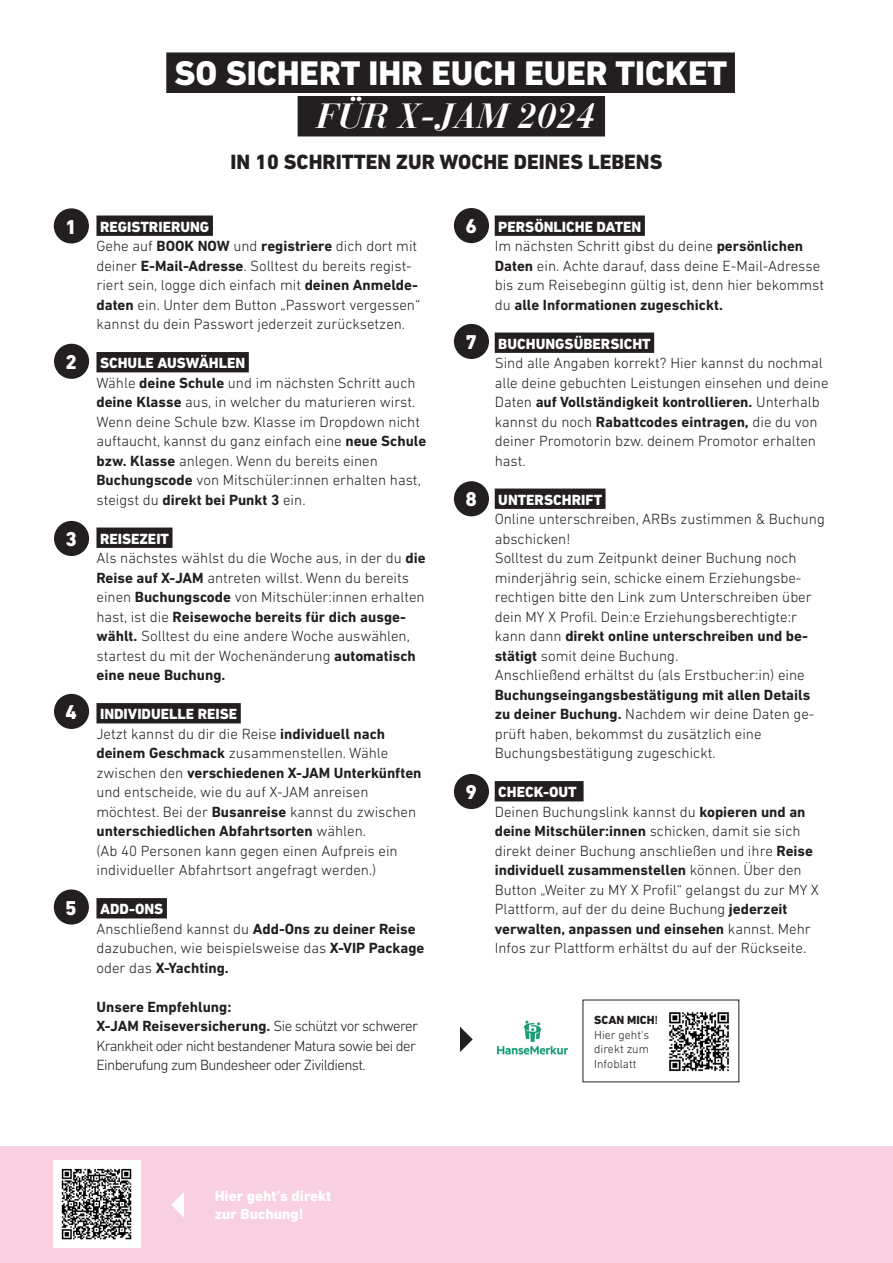
<style>
.page{position:relative;width:893px;height:1263px;background:#fff}
.page>*{position:absolute;margin:0;border:0;box-sizing:border-box;transform-origin:0 0}
.t1{font:800 34.8px "DIN Next LT Pro";color:#fff}
.t2{font:italic 700 34.8px "Bauer Bodoni";color:#fff}
.t3{font:800 21px "DIN Next LT Pro";color:#231f20}
.t4{font:800 20.4px "DIN Next LT Pro";color:#fff}
.t5{font:300 15px/19.5px "DIN Next LT Pro";color:#231f20}
.t6{font:300 15px/19.5px "DIN Next LT Pro";letter-spacing:-.04em;color:#231f20}
.t7{font:800 15px/18px "DIN Next LT Pro";color:#fff}
.t8{font:300 12px/14.4px "DIN Next LT Pro";color:#231f20}
.s1{font-weight:800;color:#fff}
.s2{font-weight:700}
.s3{font-weight:800}
.s4{font-weight:500}
</style>
<div class="page">
<div style="left:166px;top:52px;width:569px;height:41px;background:#231f20"></div>
<div style="left:298px;top:96px;width:307px;height:40px;background:#231f20"></div>
<div style="left:96px;top:215px;width:117px;height:21px;background:#231f20"></div>
<div style="left:96px;top:352px;width:153px;height:20px;background:#231f20"></div>
<div style="left:96px;top:527px;width:77px;height:21px;background:#231f20"></div>
<div style="left:96px;top:703px;width:145px;height:20px;background:#231f20"></div>
<div style="left:96px;top:898px;width:71px;height:20px;background:#231f20"></div>
<div style="left:495px;top:215px;width:150px;height:21px;background:#231f20"></div>
<div style="left:495px;top:332px;width:159px;height:21px;background:#231f20"></div>
<div style="left:495px;top:488px;width:110px;height:21px;background:#231f20"></div>
<div style="left:495px;top:781px;width:89px;height:20px;background:#231f20"></div>
<div style="left:54px;top:208px;width:35px;height:35px;background:#231f20;border-radius:50%"></div>
<div style="left:54px;top:344px;width:35px;height:35px;background:#231f20;border-radius:50%"></div>
<div style="left:54px;top:521px;width:35px;height:35px;background:#231f20;border-radius:50%"></div>
<div style="left:54px;top:694px;width:35px;height:35px;background:#231f20;border-radius:50%"></div>
<div style="left:54px;top:889px;width:35px;height:35px;background:#231f20;border-radius:50%"></div>
<div style="left:454px;top:208px;width:35px;height:35px;background:#231f20;border-radius:50%"></div>
<div style="left:454px;top:324px;width:35px;height:35px;background:#231f20;border-radius:50%"></div>
<div style="left:0;top:1146px;width:893px;height:117px;background:#f9cfe2"></div>
<div style="left:53px;top:1160px;width:88px;height:88px;background:#fff"></div>
<img style="left:61px;top:1168px;width:71px;height:72px">
<div style="left:454px;top:481px;width:35px;height:35px;background:#231f20;border-radius:50%"></div>
<div style="left:454px;top:774px;width:35px;height:35px;background:#231f20;border-radius:50%"></div>
<img style="left:669px;top:1012px;width:60px;height:60px">
<svg style="left:460px;top:1026px;width:13px;height:26px"></svg>
<svg style="left:171px;top:1192px;width:13px;height:25px"></svg>
<img style="left:496px;top:1020px;width:73px;height:35px">
<h3 class="t4" style="left:65px;top:215px;width:13px">1</h3>
<h3 class="t4" style="left:66px;top:350px;width:13px">2</h3>
<h3 class="t4" style="left:66px;top:527px;width:13px">3</h3>
<h3 class="t4" style="left:66px;top:700px;width:13px">4</h3>
<h3 class="t4" style="left:65px;top:896px;width:13px">5</h3>
<h1 class="t1" style="left:175px;top:52px;width:554px">SO SICHERT IHR EUCH EUER TICKET</h1>
<h1 class="t2" style="left:317px;top:94px;width:280px">FÜR X-JAM 2024</h1>
<h2 class="t3" style="left:231px;top:149px;width:433px">IN 10 SCHRITTEN ZUR WOCHE DEINES LEBENS</h2>
<p class="t5" style="left:96px;top:216px;width:325px"><span class="s1">REGISTRIERUNG<br></span>Gehe auf <span class="s2">BOOK NOW</span> und <span class="s2">registriere</span> dich dort mit deiner <span class="s2">E-Mail-Adresse</span>. Solltest du bereits regist&shy;riert sein, logge dich einfach mit <span class="s2">deinen Anmelde&shy;daten</span> ein. Unter dem Button „Passwort vergessen“ kannst du dein Passwort jederzeit zurücksetzen.</p>
<p class="t5" style="left:96px;top:353px;width:331px"><span class="s1">SCHULE AUSWÄHLEN<br></span>Wähle <span class="s2">deine Schule</span> und im nächsten Schritt auch <span class="s2">deine Klasse</span> aus, in welcher du maturieren wirst.<br>Wenn deine Schule bzw. Klasse im Dropdown nicht auftaucht, kannst du ganz einfach eine <span class="s2">neue Schule bzw. Klasse</span> anlegen. Wenn du bereits einen <span class="s2">Buchungscode</span> von Mitschüler:innen erhalten hast, steigst du <span class="s2">direkt bei Punkt 3</span> ein.</p>
<p class="t5" style="left:96px;top:528px;width:331px"><span class="s1">REISEZEIT<br></span>Als nächstes wählst du die Woche aus, in der du <span class="s2">die Reise auf X-JAM</span> antreten willst. Wenn du bereits einen <span class="s2">Buchungscode</span> von Mitschüler:innen erhalten hast, ist die <span class="s2">Reisewoche bereits für dich ausge&shy;wählt.</span> Solltest du eine andere Woche auswählen, startest du mit der Wochenänderung <span class="s2">automatisch eine neue Buchung.</span></p>
<p class="t5" style="left:96px;top:704px;width:327px"><span class="s1">INDIVIDUELLE REISE<br></span>Jetzt kannst du dir die Reise <span class="s2">individuell nach deinem Geschmack</span> zusammenstellen. Wähle zwischen den <span class="s2">verschiedenen X-JAM Unterkünften </span>und entscheide, wie du auf X-JAM anreisen möchtest. Bei der <span class="s2">Busanreise</span> kannst du zwischen <span class="s2">unterschiedlichen Abfahrtsorten</span> wählen.<br>(Ab 40 Personen kann gegen einen Aufpreis ein individueller Abfahrtsort angefragt werden.)</p>
<p class="t5" style="left:96px;top:899px;width:329px"><span class="s1">ADD-ONS<br></span>Anschließend kannst du <span class="s2">Add-Ons zu deiner Reise </span>dazubuchen, wie beispielsweise das <span class="s2">X-VIP Package </span>oder das <span class="s2">X-Yachting.</span></p>
<p class="t6" style="left:96px;top:996px;width:323px"><span class="s2">Unsere Empfehlung:<br>X-JAM Reiseversicherung.</span> Sie schützt vor schwerer Krankheit oder nicht bestandener Matura sowie bei der Einberufung zum Bundesheer oder Zivildienst.</p>
<h3 class="t4" style="left:465px;top:214px;width:13px">6</h3>
<h3 class="t4" style="left:465px;top:330px;width:13px">7</h3>
<h3 class="t4" style="left:465px;top:487px;width:13px">8</h3>
<h3 class="t4" style="left:465px;top:780px;width:13px">9</h3>
<p class="t5" style="left:495px;top:216px;width:331px"><span class="s1">PERSÖNLICHE DATEN<br></span>Im nächsten Schritt gibst du deine <span class="s2">persönlichen Daten</span> ein. Achte darauf, dass deine E-Mail-Adresse bis zum Reisebeginn gültig ist, denn hier bekommst du <span class="s2">alle Informationen zugeschickt.</span></p>
<p class="t7" style="left:498px;top:334px;width:154px">BUCHUNGSÜBERSICHT</p>
<p class="t5" style="left:495px;top:353px;width:335px">Sind alle Angaben korrekt? Hier kannst du nochmal alle deine gebuchten Leistungen einsehen und deine Daten <span class="s2">auf Vollständigkeit kontrollieren.</span> Unterhalb kannst du noch <span class="s2">Rabattcodes eintragen,</span> die du von deiner Promotorin bzw. deinem Promotor erhalten hast.</p>
<p class="t7" style="left:498px;top:490px;width:105px">UNTERSCHRIFT</p>
<p class="t5" style="left:495px;top:509px;width:332px">Online unterschreiben, ARBs zustimmen &amp; Buchung abschicken!<br>Solltest du zum Zeitpunkt deiner Buchung noch minderjährig sein, schicke einem Erziehungsbe&shy;rechtigen bitte den Link zum Unterschreiben über dein MY X Profil. Dein:e Erziehungsberechtigte:r kann dann <span class="s2">direkt online unterschreiben und be&shy;stätigt</span> somit deine Buchung.<br>Anschließend erhältst du (als Erstbucher:in) eine</p>
<p class="t5" style="left:495px;top:684px;width:321px"><span class="s2">Buchungseingangsbestätigung mit allen Details zu deiner Buchung.</span> Nachdem wir deine Daten ge&shy;prüft haben, bekommst du zusätzlich eine Buchungsbestätigung zugeschickt.</p>
<p class="t5" style="left:495px;top:782px;width:326px"><span class="s1">CHECK-OUT<br></span>Deinen Buchungslink kannst du <span class="s2">kopieren und an deine Mitschüler:innen</span> schicken, damit sie sich direkt deiner Buchung anschließen und ihre <span class="s2">Reise individuell zusammenstellen</span> können. Über den Button „Weiter zu MY X Profil“ gelangst du zur MY X Plattform, auf der du deine Buchung <span class="s2">jederzeit verwalten, anpassen und einsehen</span> kannst. Mehr Infos zur Plattform erhältst du auf der Rückseite.</p>
<p class="t8" style="left:594px;top:1013px;width:66px"><span class="s3">SCAN MICH</span><span class="s4">!<br></span>Hier geht‘s direkt zum<br>Infoblatt</p>
<p class="t7" style="left:215px;top:1187px;width:118px">Hier geht’s direkt zur Buchung!</p>
</div>
